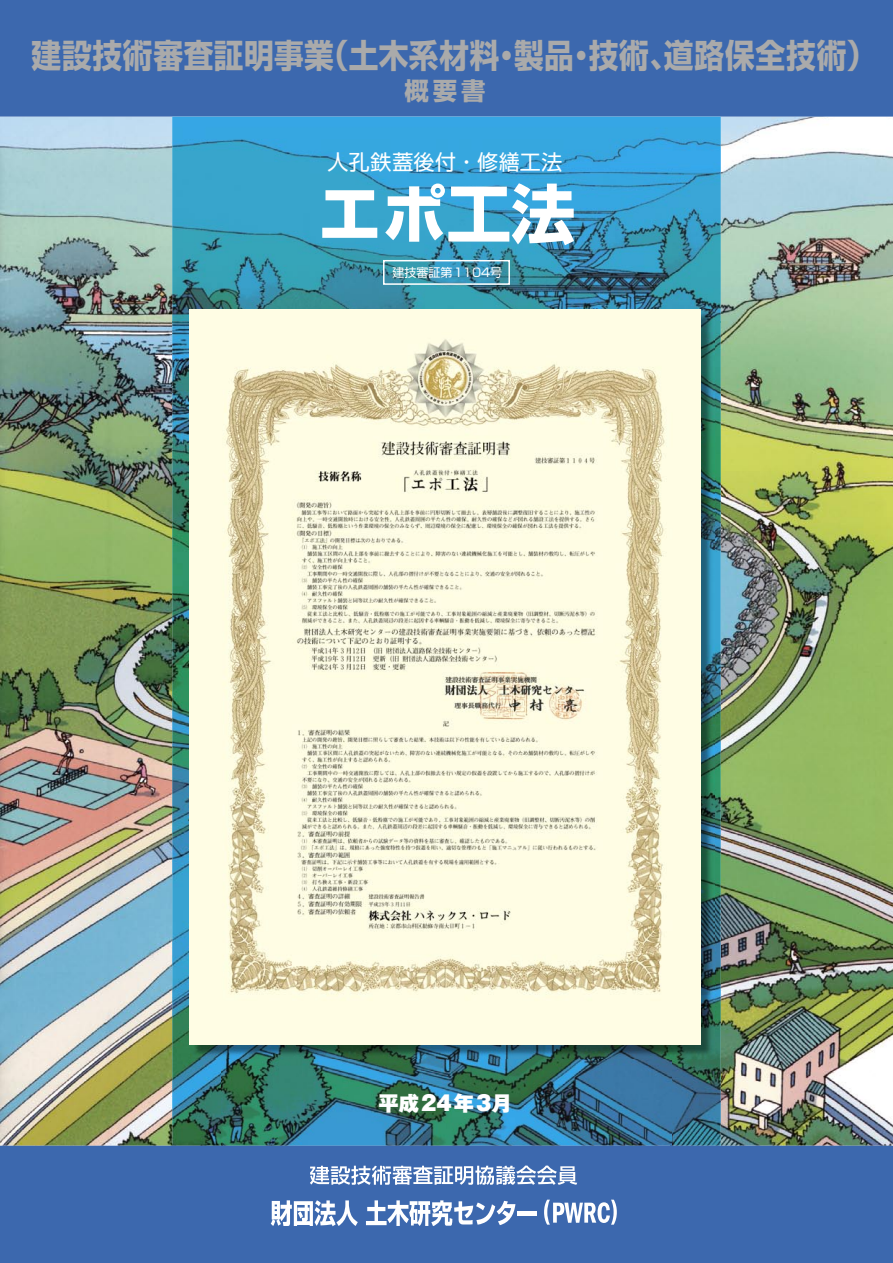
<style>
.page{position:relative;width:893px;height:1263px;background:#fff}
.page>*{position:absolute;margin:0;border:0;box-sizing:border-box;transform-origin:0 0}
.t1{font:64.5px "Shin Go Pro Bold 90 pv RKSJ H";color:#fff}
.t2{font:33px "Shin Go Pro Bold 90 pv RKSJ H";letter-spacing:.025em;color:#aaa;scale:.9 1}
.t3{font:24.3px "Shin Go Pro Bold 90 pv RKSJ H";color:#aaa}
.t4{font:21px "Shin Go Pro Regular 90 pv RKSJ H";letter-spacing:.03em;color:#fff}
.t5{font:20.25px "Gothic MB101 Pro Ultra 90 pv RKSJ H";letter-spacing:.05em;color:#fff}
.t6{font:12px "Shin Go Pro Regular 90 pv RKSJ H";color:#fff}
</style>
<div class="page">
<img style="left:0;top:0;width:893px;height:1263px">
<img style="left:172px;top:117px;width:549px;height:205px">
<img style="left:172px;top:322px;width:50px;height:824px">
<img style="left:671px;top:322px;width:50px;height:824px">
<img style="left:222px;top:1058px;width:449px;height:88px">
<img style="left:191px;top:310px;width:523px;height:748px">
<div style="left:383px;top:260px;width:127px;height:25px;border:2px solid #fff"></div>
<svg style="left:310px;top:1165px;width:267px;height:20px"></svg>
<svg style="left:271px;top:1200px;width:87px;height:26px"></svg>
<svg style="left:366px;top:1200px;width:149px;height:26px"></svg>
<hr style="left:518px;top:1211px;width:19px;height:4px;background:#fff">
<svg style="left:544px;top:1200px;width:73px;height:25px"></svg>
<img style="left:190px;top:309px;width:510px;height:735px">
<p class="t2" style="left:32px;top:29px;width:940px">建設技術審査証明事業（土木系材料・製品・技術、道路保全技術）</p>
<p class="t3" style="left:404px;top:72px;width:82px">概要書</p>
<p class="t4" style="left:328px;top:145px;width:236px">人孔鉄蓋後付・修繕工法</p>
<p class="t1" style="left:318px;top:163px;width:259px">エポ工法</p>
<p class="t6" style="left:392px;top:262px;width:111px">建技審証第1104号</p>
<p class="t5" style="left:378px;top:1086px;width:135px">平成24年3月</p>
</div>
